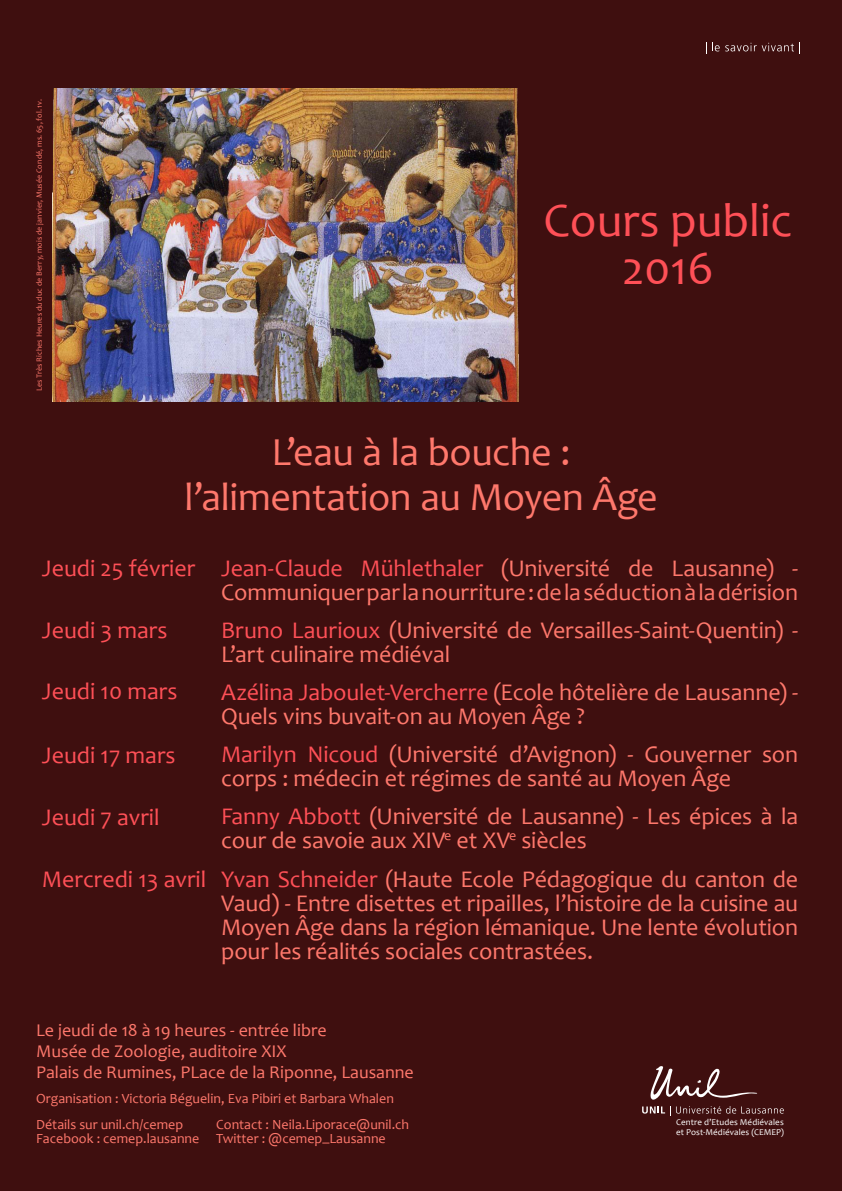
<style>
.page{position:relative;width:842px;height:1191px;background:#3f0f0f}
.page>*{position:absolute;margin:0;border:0;box-sizing:border-box;transform-origin:0 0}
.t1{font:48px/48px "Candara";color:#ff5057;text-align:center}
.t2{font:40px "Candara";letter-spacing:-.01em;color:#ff786c}
.t3{font:24px/24px "Candara";letter-spacing:-.005em;color:#ff786c}
.t4{font:24px "Candara";color:#ff5057}
.t5{font:18px "Candara";color:#ff786c}
.t6{font:14px "Candara";color:#ff786c}
.t7{font:9px/10px "Candara";letter-spacing:.01em;color:#fff}
.t8{font:8px "Candara";letter-spacing:.015em;color:#ff786c}
.s1{color:#ff5057}
</style>
<div class="page">
<svg style="left:706px;top:43px;width:94px;height:11px"></svg>
<svg style="left:642px;top:1066px;width:142px;height:50px;background:#552b2b"></svg>
<img style="left:52px;top:89px;width:467px;height:312px">
<p class="t8" style="left:34px;top:391px;width:293px;rotate:-90deg">Les Très Riches Heures du duc de Berry, mois de janvier, Musée Condé, ms. 65, fol. 1v.</p>
<p class="t1" style="left:544px;top:196px;width:250px">Cours public<br>2016</p>
<p class="t2" style="left:272px;top:427px;width:300px">L’eau à la bouche :</p>
<p class="t2" style="left:184px;top:471px;width:475px">l’alimentation au Moyen Âge</p>
<p class="t4" style="left:42px;top:552px;width:155px">Jeudi 25 février</p>
<p class="t3" style="left:221px;top:555px;width:579px"><span class="s1">Jean-Claude Mühlethaler</span> (Université de Lausanne) -<br>Communiquer par la nourriture: de la séduction à la dérision</p>
<p class="t3" style="left:221px;top:617px;width:578px"><span class="s1">Bruno Laurioux</span> (Université de Versailles-Saint-Quentin) -<br>L’art culinaire médiéval</p>
<p class="t3" style="left:221px;top:680px;width:579px"><span class="s1">Azélina Jaboulet-Vercherre</span> (Ecole hôtelière de Lausanne) -<br>Quels vins buvait-on au Moyen Âge ?</p>
<p class="t3" style="left:221px;top:742px;width:579px"><span class="s1">Marilyn Nicoud</span> (Université d’Avignon) - Gouverner son corps : médecin et régimes de santé au Moyen Âge</p>
<p class="t3" style="left:221px;top:804px;width:579px"><span class="s1">Fanny Abbott</span> (Université de Lausanne) - Les épices à la cour de savoie aux XIV<sup>e</sup> et XV<sup>e</sup> siècles</p>
<p class="t3" style="left:221px;top:866px;width:579px;text-align:justify"><span class="s1">Yvan Schneider</span> (Haute Ecole Pédagogique du canton de Vaud) - Entre disettes et ripailles, l’histoire de la cuisine au Moyen Âge dans la région lémanique. Une lente évolution pour les réalités sociales contrastées.</p>
<p class="t4" style="left:42px;top:614px;width:127px">Jeudi 3 mars</p>
<p class="t4" style="left:42px;top:676px;width:137px">Jeudi 10 mars</p>
<p class="t4" style="left:42px;top:740px;width:135px">Jeudi 17 mars</p>
<p class="t4" style="left:42px;top:802px;width:119px">Jeudi 7 avril</p>
<p class="t4" style="left:42px;top:864px;width:166px">Mercredi 13 avril</p>
<p class="t5" style="left:36px;top:1018px;width:292px">Le jeudi de 18 à 19 heures - entrée libre</p>
<p class="t5" style="left:36px;top:1039px;width:252px">Musée de Zoologie, auditoire XIX</p>
<p class="t5" style="left:36px;top:1060px;width:379px">Palais de Rumines, PLace de la Riponne, Lausanne</p>
<p class="t6" style="left:36px;top:1089px;width:359px">Organisation : Victoria Béguelin, Eva Pibiri et Barbara Whalen</p>
<p class="t6" style="left:36px;top:1115px;width:149px">Détails sur unil.ch/cemep</p>
<p class="t6" style="left:216px;top:1115px;width:195px">Contact : Neila.Liporace@unil.ch</p>
<p class="t6" style="left:36px;top:1129px;width:351px">Facebook : cemep.lausanne Twitter : @cemep_Lausanne</p>
<p class="t7" style="left:676px;top:1117px;width:109px">Centre d’Etudes Médiévales et Post-Médiévales (CEMEP)</p>
</div>
